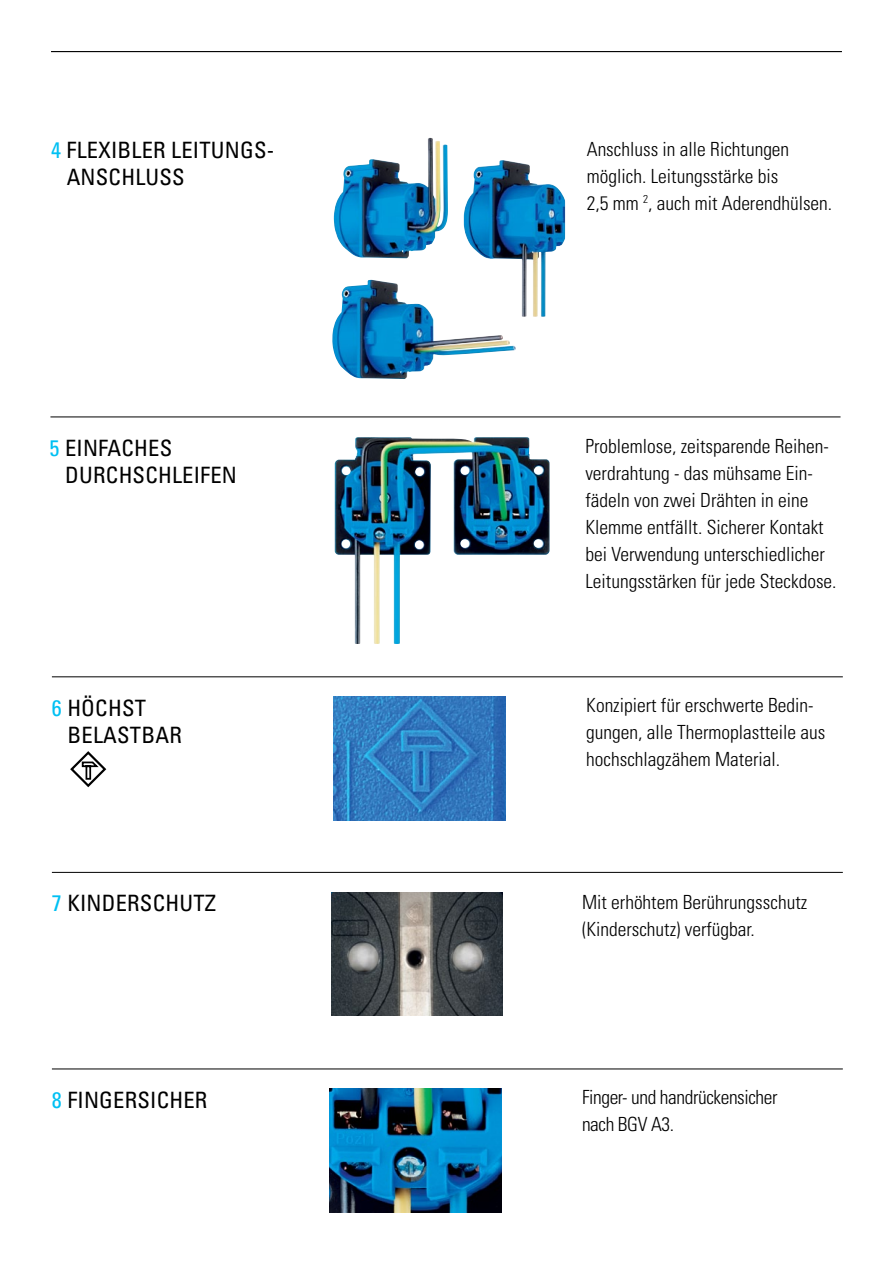
<style>
.page{position:relative;width:893px;height:1263px;background:#fff}
.page>*{position:absolute;margin:0;border:0;box-sizing:border-box;transform-origin:0 0}
.t1{font:condensed 22.5px/27px "Univers";letter-spacing:.01em;color:#000}
.t2{font:300 condensed 19.5px/27px "Univers";color:#000}
.t3{font:300 condensed 19.5px/27px "Univers";letter-spacing:-.02em;color:#000}
.s1{color:#00c0f3}
</style>
<div class="page">
<hr style="left:51px;top:51px;width:791px;height:1px;background:#000">
<img style="left:334px;top:696px;width:171px;height:124px">
<img style="left:329px;top:1089px;width:172px;height:123px">
<img style="left:331px;top:892px;width:172px;height:124px">
<img style="left:334px;top:138px;width:114px;height:120px">
<img style="left:332px;top:280px;width:184px;height:99px">
<img style="left:464px;top:160px;width:101px;height:157px">
<hr style="left:52px;top:676px;width:791px;height:1px;background:#000">
<hr style="left:52px;top:1069px;width:791px;height:1px;background:#000">
<hr style="left:52px;top:872px;width:791px;height:1px;background:#000">
<hr style="left:50px;top:417px;width:790px;height:1px;background:#000">
<img style="left:335px;top:437px;width:215px;height:207px">
<svg style="left:70px;top:751px;width:37px;height:37px"></svg>
<p class="t1" style="left:51px;top:136px;width:38px"><span class="s1">4</span> FLEXIBLER</p>
<p class="t1" style="left:171px;top:136px;width:23px">LEITUNGS</p>
<p class="t1" style="left:267px;top:136px;width:9px">-</p>
<p class="t1" style="left:67px;top:163px;width:14px">ANSCHLUSS</p>
<p class="t1" style="left:65px;top:434px;width:173px;text-indent:-16px"><span class="s1">5</span> EINFACHES<br>DURCHSCHLEIFEN</p>
<p class="t1" style="left:68px;top:694px;width:116px;text-indent:-16px"><span class="s1">6</span> HÖCHST<br>BELASTBAR</p>
<p class="t1" style="left:52px;top:889px;width:166px"><span class="s1">7</span> KINDERSCHUTZ</p>
<p class="t1" style="left:52px;top:1086px;width:157px"><span class="s1">8</span> FINGERSICHER</p>
<p class="t2" style="left:587px;top:135px;width:247px">Anschluss in alle Richtungen möglich. Leitungsstärke bis<br>2,5 mm <sup>2</sup>, auch mit Aderendhülsen.</p>
<p class="t2" style="left:585px;top:432px;width:253px">Problemlose, zeitsparende Reihen&shy;verdrahtung - das mühsame Ein&shy;fädeln von zwei Drähten in eine Klemme entfällt. Sicherer Kontakt bei Verwendung unterschiedlicher Leitungsstärken für jede Steckdose.</p>
<p class="t2" style="left:586px;top:692px;width:241px">Konzipiert für erschwerte Bedin&shy;gungen, alle Thermoplastteile aus hochschlagzähem Material.</p>
<p class="t2" style="left:582px;top:888px;width:227px">Mit erhöhtem Berührungsschutz (Kinderschutz) verfügbar.</p>
<p class="t3" style="left:582px;top:1084px;width:197px">Finger- und handrückensicher nach BGV A3.</p>
</div>
